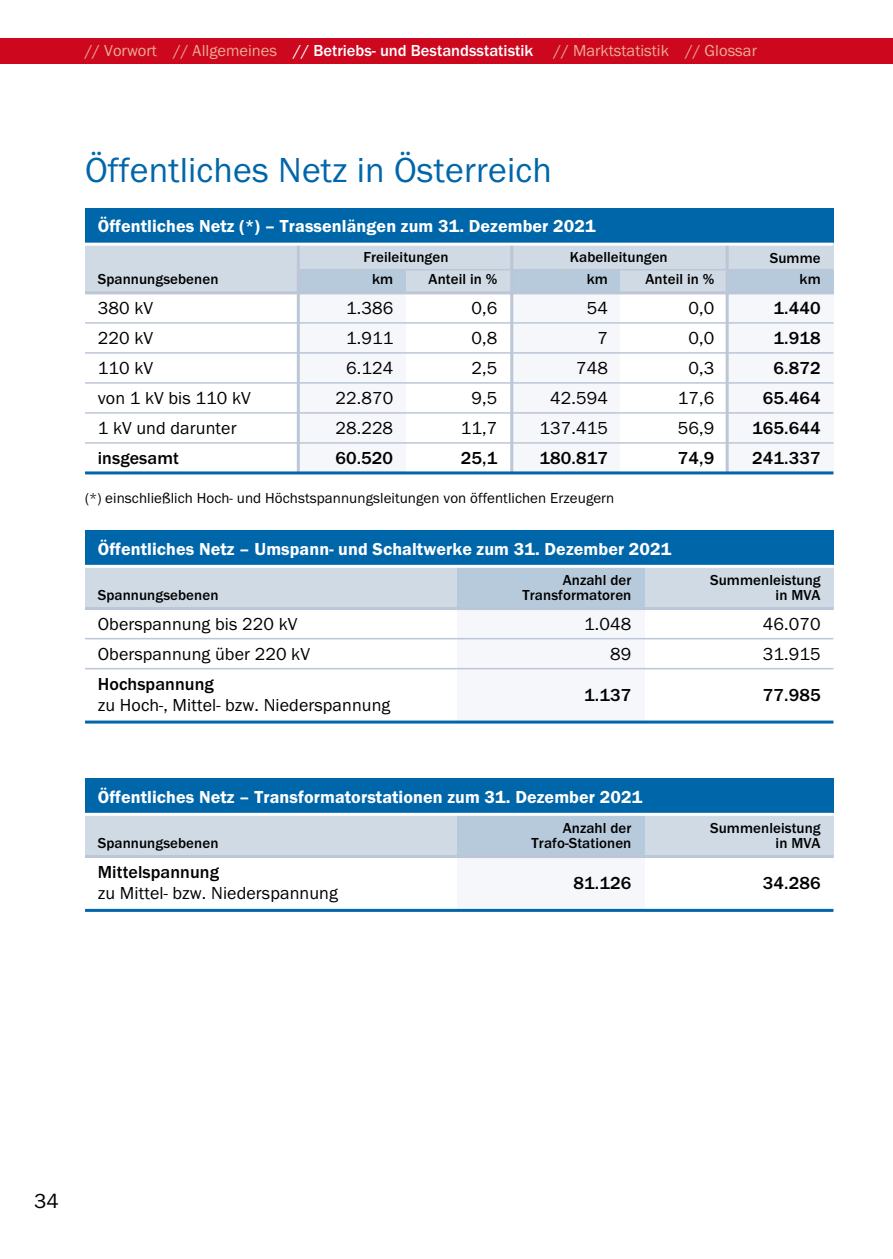
<style>
.page{position:relative;width:893px;height:1259px;background:#fff}
.page>*{position:absolute;margin:0;border:0;box-sizing:border-box;transform-origin:0 0}
.t1{font:36px "Franklin Got Itc T";letter-spacing:.005em;color:#06a}
.t2{font:21px "Franklin Got Itc T";color:#000}
.t3{font:18px "Franklin Got Itc T";letter-spacing:.005em;color:#000}
.t4{font:600 18px "Franklin Got Itc T";letter-spacing:.005em;color:#fff}
.t5{font:500 18px "Franklin Got Itc T";letter-spacing:.005em;color:#000}
.t6{font:500 16.5px "Franklin Got Itc T";color:#fff}
.t7{font:16.5px "Franklin Got Itc T";color:#ebad93}
.t8{font:500 15px "Franklin Got Itc T";letter-spacing:.005em;color:#000}
.t9{font:15px "Franklin Got Itc T";letter-spacing:.005em;color:#000}
.s1{font-weight:400;color:#ebad93}
</style>
<div class="page">
<div style="left:85px;top:243px;width:748px;height:49px;background:#cfdae5"></div>
<div style="left:726px;top:285px;width:107px;height:188px;background:#f5f7fa"></div>
<div style="left:726px;top:270px;width:107px;height:23px;background:#b7cadb"></div>
<div style="left:513px;top:285px;width:107px;height:188px;background:#f5f7fa"></div>
<div style="left:513px;top:270px;width:107px;height:23px;background:#b7cadb"></div>
<div style="left:299px;top:285px;width:107px;height:188px;background:#f5f7fa"></div>
<div style="left:299px;top:270px;width:107px;height:23px;background:#b7cadb"></div>
<div style="left:85px;top:209px;width:748px;height:34px;background:#06a"></div>
<hr style="left:85px;top:291px;width:748px;height:3px;background:#bcc6d6">
<hr style="left:85px;top:322px;width:748px;height:2px;background:#bcc6d6">
<hr style="left:85px;top:352px;width:748px;height:2px;background:#bcc6d6">
<hr style="left:85px;top:382px;width:748px;height:2px;background:#bcc6d6">
<hr style="left:85px;top:412px;width:748px;height:2px;background:#bcc6d6">
<hr style="left:85px;top:442px;width:748px;height:2px;background:#bcc6d6">
<hr style="left:299px;top:269px;width:534px;height:1px;background:#bcc6d6">
<hr style="left:726px;top:244px;width:3px;height:229px;background:#bcc6d6">
<hr style="left:510px;top:244px;width:3px;height:229px;background:#bcc6d6">
<hr style="left:297px;top:244px;width:3px;height:229px;background:#bcc6d6">
<div style="left:85px;top:531px;width:748px;height:34px;background:#06a"></div>
<div style="left:85px;top:567px;width:748px;height:43px;background:#cfdae5"></div>
<div style="left:457px;top:595px;width:187px;height:126px;background:#f5f7fa"></div>
<div style="left:457px;top:568px;width:187px;height:42px;background:#b7cadb"></div>
<hr style="left:85px;top:638px;width:748px;height:1px;background:#bcc6d6">
<hr style="left:85px;top:668px;width:748px;height:1px;background:#bcc6d6">
<hr style="left:85px;top:720px;width:748px;height:3px;background:#06a">
<hr style="left:85px;top:565px;width:748px;height:3px;background:#fff">
<hr style="left:85px;top:607px;width:748px;height:3px;background:#bcc6d6">
<div style="left:85px;top:779px;width:748px;height:34px;background:#06a"></div>
<div style="left:85px;top:815px;width:748px;height:43px;background:#cfdae5"></div>
<div style="left:457px;top:842px;width:187px;height:68px;background:#f5f7fa"></div>
<div style="left:457px;top:814px;width:187px;height:43px;background:#b7cadb"></div>
<hr style="left:85px;top:909px;width:748px;height:3px;background:#06a">
<hr style="left:85px;top:813px;width:748px;height:3px;background:#fff">
<hr style="left:85px;top:855px;width:748px;height:3px;background:#bcc6d6">
<div style="left:0;top:38px;width:893px;height:26px;background:#cd071e"></div>
<hr style="left:85px;top:243px;width:748px;height:3px;background:#fff">
<hr style="left:85px;top:471px;width:748px;height:3px;background:#06a">
<p class="t6" style="left:85px;top:41px;width:450px"><span class="s1">// Vorwort // Allgemeines</span> // Betriebs- und Bestandsstatistik</p>
<p class="t7" style="left:554px;top:41px;width:205px">// Marktstatistik // Glossar</p>
<h1 class="t1" style="left:85px;top:150px;width:468px">Öffentliches Netz in Österreich</h1>
<p class="t4" style="left:98px;top:216px;width:499px">Öffentliches Netz (*) – Trassenlängen zum 31. Dezember 2021</p>
<p class="t8" style="left:363px;top:249px;width:87px">Freileitungen</p>
<p class="t8" style="left:570px;top:249px;width:99px">Kabelleitungen</p>
<p class="t8" style="left:770px;top:250px;width:52px">Summe</p>
<p class="t8" style="left:98px;top:271px;width:122px">Spannungsebenen</p>
<p class="t8" style="left:372px;top:271px;width:23px">km</p>
<p class="t8" style="left:429px;top:271px;width:70px">Anteil in %</p>
<p class="t8" style="left:587px;top:271px;width:23px">km</p>
<p class="t8" style="left:645px;top:271px;width:70px">Anteil in %</p>
<p class="t8" style="left:800px;top:271px;width:23px">km</p>
<p class="t3" style="left:98px;top:298px;width:57px">380 kV</p>
<p class="t3" style="left:346px;top:298px;width:49px">1.386</p>
<p class="t3" style="left:472px;top:298px;width:27px">0,6</p>
<p class="t3" style="left:587px;top:298px;width:23px">54</p>
<p class="t3" style="left:688px;top:298px;width:27px">0,0</p>
<p class="t5" style="left:774px;top:298px;width:49px">1.440</p>
<p class="t3" style="left:98px;top:328px;width:57px">220 kV</p>
<p class="t3" style="left:346px;top:328px;width:49px">1.911</p>
<p class="t3" style="left:472px;top:328px;width:27px">0,8</p>
<p class="t3" style="left:597px;top:328px;width:12px">7</p>
<p class="t3" style="left:688px;top:328px;width:27px">0,0</p>
<p class="t5" style="left:774px;top:328px;width:49px">1.918</p>
<p class="t3" style="left:98px;top:358px;width:57px">110 kV</p>
<p class="t3" style="left:346px;top:358px;width:49px">6.124</p>
<p class="t3" style="left:472px;top:358px;width:27px">2,5</p>
<p class="t3" style="left:576px;top:358px;width:33px">748</p>
<p class="t3" style="left:688px;top:358px;width:27px">0,3</p>
<p class="t5" style="left:774px;top:358px;width:49px">6.872</p>
<p class="t3" style="left:98px;top:388px;width:155px">von 1 kV bis 110 kV</p>
<p class="t3" style="left:335px;top:388px;width:59px">22.870</p>
<p class="t3" style="left:472px;top:388px;width:27px">9,5</p>
<p class="t3" style="left:550px;top:388px;width:59px">42.594</p>
<p class="t3" style="left:678px;top:388px;width:38px">17,6</p>
<p class="t5" style="left:763px;top:388px;width:59px">65.464</p>
<p class="t3" style="left:98px;top:418px;width:140px">1 kV und darunter</p>
<p class="t3" style="left:335px;top:418px;width:59px">28.228</p>
<p class="t3" style="left:461px;top:418px;width:38px">11,7</p>
<p class="t3" style="left:539px;top:418px;width:70px">137.415</p>
<p class="t3" style="left:678px;top:418px;width:38px">56,9</p>
<p class="t5" style="left:752px;top:418px;width:70px">165.644</p>
<p class="t5" style="left:98px;top:448px;width:83px">insgesamt</p>
<p class="t5" style="left:335px;top:448px;width:59px">60.520</p>
<p class="t5" style="left:461px;top:448px;width:38px">25,1</p>
<p class="t5" style="left:540px;top:448px;width:70px">180.817</p>
<p class="t5" style="left:678px;top:448px;width:38px">74,9</p>
<p class="t5" style="left:752px;top:448px;width:70px">241.337</p>
<p class="t9" style="left:85px;top:489px;width:531px">(*) einschließlich Hoch- und Höchstspannungsleitungen von öffentlichen Erzeugern</p>
<p class="t4" style="left:98px;top:539px;width:575px">Öffentliches Netz – Umspann- und Schaltwerke zum 31. Dezember 2021</p>
<p class="t8" style="left:563px;top:572px;width:70px">Anzahl der</p>
<p class="t8" style="left:710px;top:572px;width:112px">Summenleistung</p>
<p class="t8" style="left:98px;top:587px;width:122px">Spannungsebenen</p>
<p class="t8" style="left:523px;top:587px;width:110px">Transformatoren</p>
<p class="t8" style="left:776px;top:587px;width:47px">in MVA</p>
<p class="t3" style="left:98px;top:614px;width:201px">Oberspannung bis 220 kV</p>
<p class="t3" style="left:584px;top:614px;width:49px">1.048</p>
<p class="t3" style="left:763px;top:614px;width:59px">46.070</p>
<p class="t3" style="left:98px;top:644px;width:214px">Oberspannung über 220 kV</p>
<p class="t3" style="left:610px;top:644px;width:23px">89</p>
<p class="t3" style="left:763px;top:644px;width:59px">31.915</p>
<p class="t5" style="left:98px;top:674px;width:118px">Hochspannung</p>
<p class="t5" style="left:584px;top:684px;width:49px">1.137</p>
<p class="t5" style="left:763px;top:684px;width:59px">77.985</p>
<p class="t3" style="left:98px;top:695px;width:294px">zu Hoch-, Mittel- bzw. Niederspannung</p>
<p class="t4" style="left:98px;top:787px;width:546px">Öffentliches Netz – Transformatorstationen zum 31. Dezember 2021</p>
<p class="t8" style="left:563px;top:820px;width:70px">Anzahl der</p>
<p class="t8" style="left:710px;top:820px;width:112px">Summenleistung</p>
<p class="t8" style="left:98px;top:835px;width:122px">Spannungsebenen</p>
<p class="t8" style="left:532px;top:835px;width:101px">Trafo-Stationen</p>
<p class="t8" style="left:776px;top:835px;width:47px">in MVA</p>
<p class="t5" style="left:98px;top:862px;width:123px">Mittelspannung</p>
<p class="t5" style="left:574px;top:873px;width:59px">81.126</p>
<p class="t5" style="left:763px;top:873px;width:59px">34.286</p>
<p class="t3" style="left:98px;top:883px;width:242px">zu Mittel- bzw. Niederspannung</p>
<p class="t2" style="left:34px;top:1189px;width:26px">34</p>
</div>
